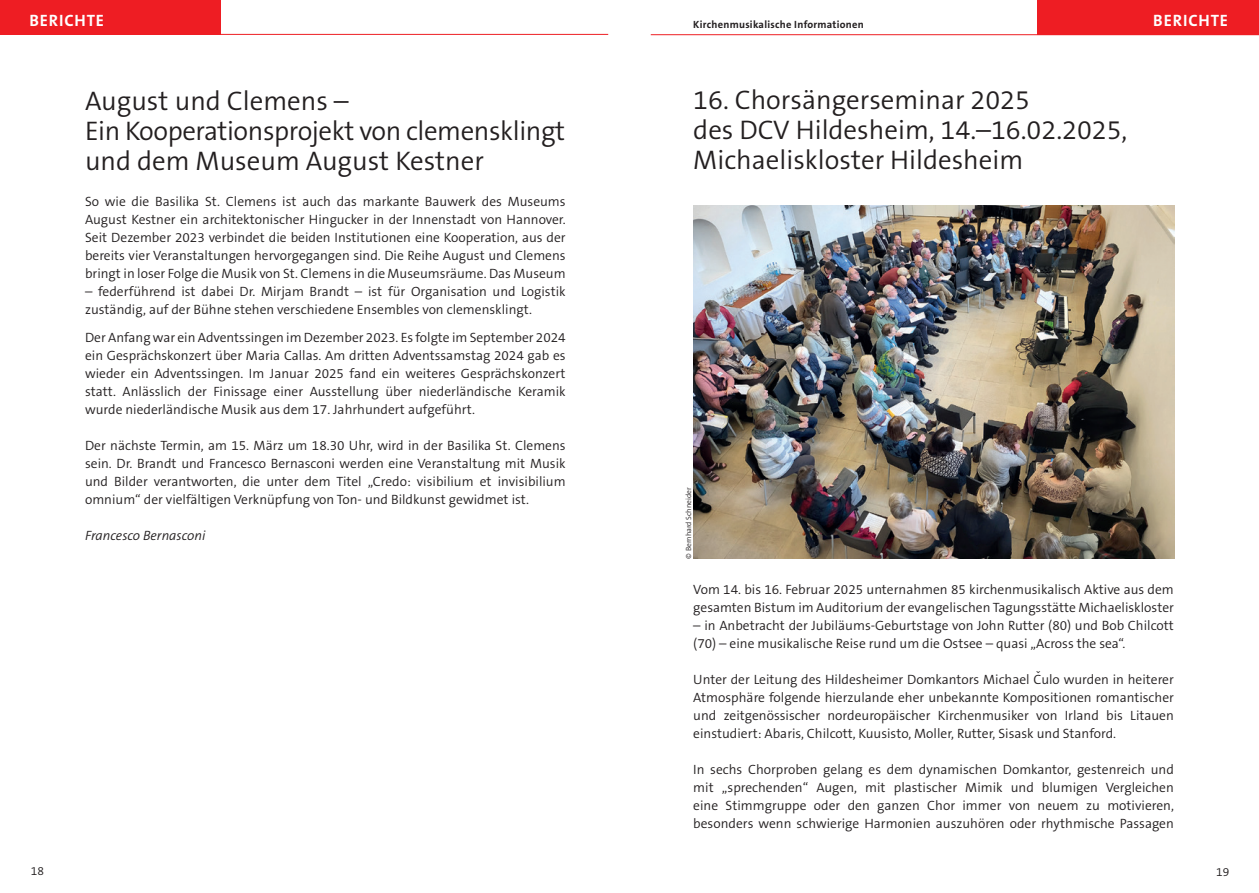
<style>
.page{position:relative;width:1259px;height:893px;background:#fff}
.page>*{position:absolute;margin:0;border:0;box-sizing:border-box;transform-origin:0 0}
.t1{font:300 27px/30px "The Sans B4";color:#231f20}
.t2{font:700 16.5px "The Sans B7";letter-spacing:.05em;color:#fff}
.t3{font:300 13.5px/18px "The Sans B4";color:#231f20;text-align:justify}
.t4{font:italic 300 13.5px "The Sans B4";color:#231f20}
.t5{font:300 12px "The Sans B4";color:#231f20}
.t6{font:700 10.5px "The Sans B7";letter-spacing:.025em;color:#231f20}
.t7{font:300 7.5px "The Sans B4";color:#231f20}
</style>
<div class="page">
<hr style="left:0;top:34px;width:608px;height:1px;background:#ee1d23">
<div style="left:0;top:0;width:221px;height:34px;background:#ee1d23"></div>
<div style="left:1036px;top:0;width:223px;height:35px;background:#ee1d23"></div>
<hr style="left:651px;top:34px;width:608px;height:1px;background:#ee1d23">
<img style="left:693px;top:205px;width:481px;height:353px">
<p class="t2" style="left:29px;top:12px;width:76px">BERICHTE</p>
<p class="t6" style="left:693px;top:19px;width:172px">Kirchenmusikalische Informationen</p>
<p class="t2" style="left:1153px;top:12px;width:76px">BERICHTE</p>
<h1 class="t1" style="left:85px;top:86px;width:482px">August und Clemens –<br>Ein Kooperationsprojekt von clemensklingt und dem Museum August Kestner</h1>
<p class="t3" style="left:85px;top:192px;width:482px">So wie die Basilika St. Clemens ist auch das markante Bauwerk des Museums August Kestner ein architektonischer Hingucker in der Innenstadt von Hannover.<br>Seit Dezember 2023 verbindet die beiden Institutionen eine Kooperation, aus der bereits vier Veranstaltungen hervorgegangen sind. Die Reihe August und Clemens bringt in loser Folge die Musik von St. Clemens in die Museumsräume. Das Museum</p>
<p class="t3" style="left:85px;top:282px;width:482px">– federführend ist dabei Dr. Mirjam Brandt – ist für Organisation und Logistik zuständig, auf der Bühne stehen verschiedene Ensembles von clemensklingt.</p>
<p class="t3" style="left:85px;top:329px;width:482px">Der Anfang war ein Adventssingen im Dezember 2023. Es folgte im September 2024 ein Gesprächskonzert über Maria Callas. Am dritten Adventssamstag 2024 gab es wieder ein Adventssingen. Im Januar 2025 fand ein weiteres Gesprächskonzert statt. Anlässlich der Finissage einer Ausstellung über niederländische Keramik wurde niederländische Musik aus dem 17. Jahrhundert aufgeführt.</p>
<p class="t3" style="left:85px;top:437px;width:482px">Der nächste Termin, am 15. März um 18.30 Uhr, wird in der Basilika St. Clemens sein. Dr. Brandt und Francesco Bernasconi werden eine Veranstaltung mit Musik und Bilder verantworten, die unter dem Titel „Credo: visibilium et invisibilium omnium“ der vielfältigen Verknüpfung von Ton- und Bildkunst gewidmet ist.</p>
<p class="t4" style="left:85px;top:528px;width:122px">Francesco Bernasconi</p>
<h1 class="t1" style="left:693px;top:86px;width:436px">16. Chorsängerseminar 2025<br>des DCV Hildesheim, 14.–16.02.2025,<br>Michaeliskloster Hildesheim</h1>
<p class="t7" style="left:684px;top:559px;width:72px;rotate:-90deg">© Bernhard Schneider</p>
<p class="t3" style="left:693px;top:581px;width:482px">Vom 14. bis 16. Februar 2025 unternahmen 85 kirchenmusikalisch Aktive aus dem gesamten Bistum im Auditorium der evangelischen Tagungsstätte Michaeliskloster</p>
<p class="t3" style="left:693px;top:617px;width:482px">– in Anbetracht der Jubiläums-Geburtstage von John Rutter (80) und Bob Chilcott (70) – eine musikalische Reise rund um die Ostsee – quasi „Across the sea“.</p>
<p class="t3" style="left:693px;top:671px;width:482px">Unter der Leitung des Hildesheimer Domkantors Michael Cˇulo wurden in heiterer Atmosphäre folgende hierzulande eher unbekannte Kompositionen romantischer und zeitgenössischer nordeuropäischer Kirchenmusiker von Irland bis Litauen einstudiert: Abaris, Chilcott, Kuusisto, Moller, Rutter, Sisask und Stanford.</p>
<p class="t3" style="left:693px;top:761px;width:482px">In sechs Chorproben gelang es dem dynamischen Domkantor, gestenreich und mit „sprechenden“ Augen, mit plastischer Mimik und blumigen Vergleichen eine Stimmgruppe oder den ganzen Chor immer von neuem zu motivieren, besonders wenn schwierige Harmonien auszuhören oder rhythmische Passagen</p>
<p class="t5" style="left:31px;top:864px;width:15px">18</p>
<p class="t5" style="left:1216px;top:865px;width:15px">19</p>
</div>
